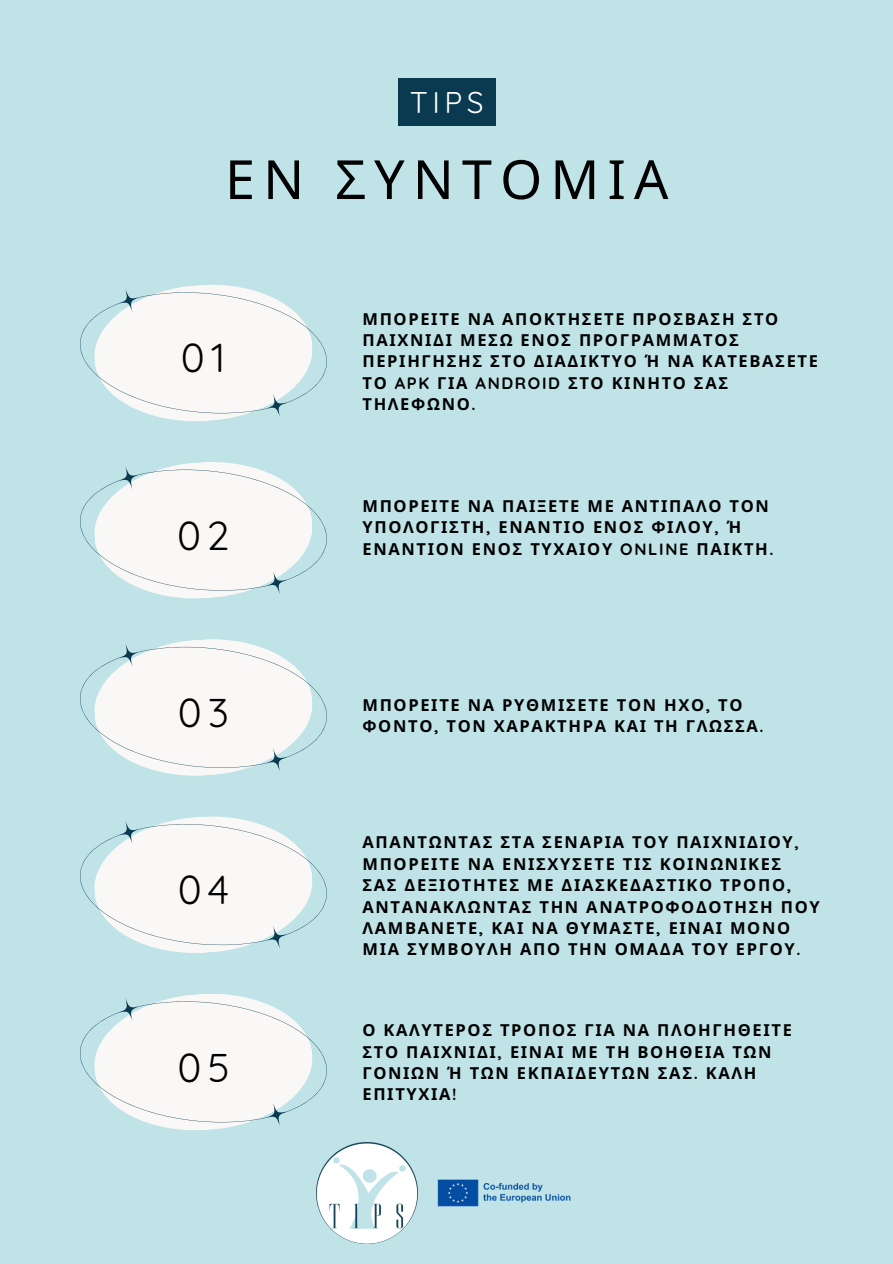
<style>
.page{position:relative;width:893px;height:1264px;background:#fff}
.page>*{position:absolute;margin:0;border:0;box-sizing:border-box;transform-origin:0 0}
.t1{font:54px "Noto Sans";letter-spacing:.15em;color:#000}
.t2{font:40.35px "Quicksand";letter-spacing:.15em;color:#000}
.t3{font:30px "Quicksand";color:#fff}
.t4{font:700 16.5px/21.3px "Noto Sans";letter-spacing:.1em;color:#000}
.s1{font-family:"Quicksand"}
</style>
<div class="page">
<div style="left:0;top:0;width:892px;height:1263px;background:#c0e3e8"></div>
<svg style="left:80px;top:284px;width:247px;height:138px"></svg>
<svg style="left:80px;top:462px;width:247px;height:137px"></svg>
<svg style="left:80px;top:639px;width:247px;height:137px"></svg>
<svg style="left:80px;top:816px;width:247px;height:137px"></svg>
<svg style="left:80px;top:993px;width:247px;height:138px"></svg>
<div style="left:398px;top:78px;width:97px;height:48px;background:#0a3a4f"></div>
<img style="left:316px;top:1142px;width:101px;height:101px">
<img style="left:437px;top:1179px;width:134px;height:28px">
<p class="t3" style="left:410px;top:83px;width:75px">TIPS</p>
<p class="t1" style="left:225px;top:141px;width:445px">ΕΝ ΣΥΝΤΟΜΙΑ</p>
<p class="t2" style="left:181px;top:332px;width:47px">01</p>
<p class="t4" style="left:362px;top:307px;width:457px">ΜΠΟΡΕΙΤΕ ΝΑ ΑΠΟΚΤΗΣΕΤΕ ΠΡΟΣΒΑΣΗ ΣΤΟ<br>ΠΑΙΧΝΙΔΙ ΜΕΣΩ ΕΝΟΣ ΠΡΟΓΡΑΜΜΑΤΟΣ<br>ΠΕΡΙΗΓΗΣΗΣ ΣΤΟ ΔΙΑΔΙΚΤΥΟ Ή ΝΑ ΚΑΤΕΒΑΣΕΤΕ<br>ΤΟ <span class="s1">APK</span> ΓΙΑ <span class="s1">ANDROID</span> ΣΤΟ ΚΙΝΗΤΟ ΣΑΣ<br>ΤΗΛΕΦΩΝΟ<span class="s1">.</span></p>
<p class="t2" style="left:177px;top:509px;width:54px">02</p>
<p class="t2" style="left:178px;top:686px;width:53px">03</p>
<p class="t2" style="left:178px;top:863px;width:53px">04</p>
<p class="t2" style="left:177px;top:1041px;width:54px">05</p>
<p class="t4" style="left:362px;top:495px;width:412px">ΜΠΟΡΕΙΤΕ ΝΑ ΠΑΙΞΕΤΕ ΜΕ ΑΝΤΙΠΑΛΟ ΤΟΝ<br>ΥΠΟΛΟΓΙΣΤΗ<span class="s1">,</span> ΕΝΑΝΤΙΟ ΕΝΟΣ ΦΙΛΟΥ<span class="s1">,</span> Ή<br>ΕΝΑΝΤΙΟΝ ΕΝΟΣ ΤΥΧΑΙΟΥ <span class="s1">ONLINE</span> ΠΑΙΚΤΗ<span class="s1">.</span></p>
<p class="t4" style="left:362px;top:693px;width:402px">ΜΠΟΡΕΙΤΕ ΝΑ ΡΥΘΜΙΣΕΤΕ ΤΟΝ ΗΧΟ<span class="s1">,</span> ΤΟ<br>ΦΟΝΤΟ<span class="s1">,</span> ΤΟΝ ΧΑΡΑΚΤΗΡΑ ΚΑΙ ΤΗ ΓΛΩΣΣΑ<span class="s1">.</span></p>
<p class="t4" style="left:362px;top:831px;width:459px">ΑΠΑΝΤΩΝΤΑΣ ΣΤΑ ΣΕΝΑΡΙΑ ΤΟΥ ΠΑΙΧΝΙΔΙΟΥ<span class="s1">, </span>ΜΠΟΡΕΙΤΕ ΝΑ ΕΝΙΣΧΥΣΕΤΕ ΤΙΣ ΚΟΙΝΩΝΙΚΕΣ<br>ΣΑΣ ΔΕΞΙΟΤΗΤΕΣ ΜΕ ΔΙΑΣΚΕΔΑΣΤΙΚΟ ΤΡΟΠΟ<span class="s1">, </span>ΑΝΤΑΝΑΚΛΩΝΤΑΣ ΤΗΝ ΑΝΑΤΡΟΦΟΔΟΤΗΣΗ ΠΟΥ ΛΑΜΒΑΝΕΤΕ<span class="s1">,</span> ΚΑΙ ΝΑ ΘΥΜΑΣΤΕ<span class="s1">,</span> ΕΙΝΑΙ ΜΟΝΟ ΜΙΑ ΣΥΜΒΟΥΛΗ ΑΠΟ ΤΗΝ ΟΜΑΔΑ ΤΟΥ ΕΡΓΟΥ<span class="s1">.</span></p>
<p class="t4" style="left:362px;top:1019px;width:431px">Ο ΚΑΛΥΤΕΡΟΣ ΤΡΟΠΟΣ ΓΙΑ ΝΑ ΠΛΟΗΓΗΘΕΙΤΕ<br>ΣΤΟ ΠΑΙΧΝΙΔΙ<span class="s1">,</span> ΕΙΝΑΙ ΜΕ ΤΗ ΒΟΗΘΕΙΑ ΤΩΝ<br>ΓΟΝΙΩΝ Ή ΤΩΝ ΕΚΠΑΙΔΕΥΤΩΝ ΣΑΣ<span class="s1">.</span> ΚΑΛΗ<br>ΕΠΙΤΥΧΙΑ<span class="s1">!</span></p>
</div>
